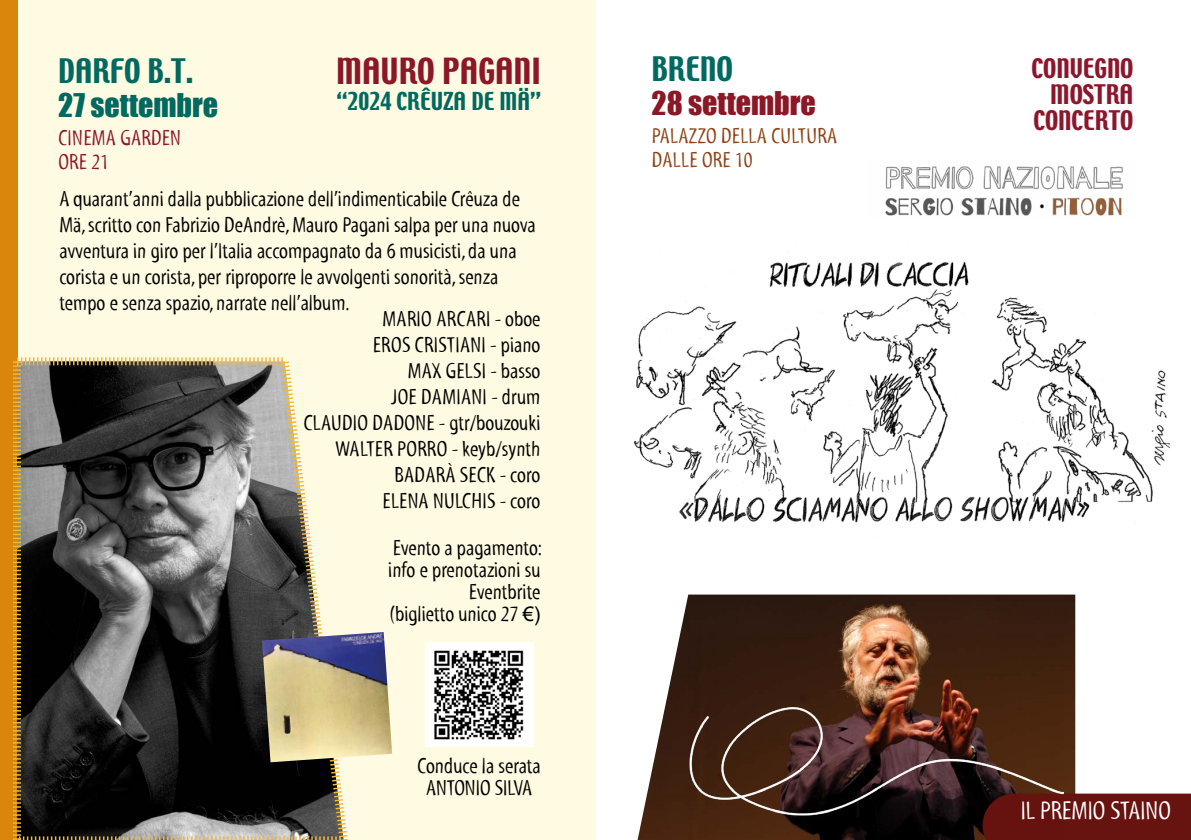
<style>
.page{position:relative;width:1191px;height:840px;background:#fff}
.page>*{position:absolute;margin:0;border:0;box-sizing:border-box;transform-origin:0 0}
.t1{font:32px "Techno";color:#8c1727}
.t2{font:30px "Impact";color:#016960}
.t3{font:30px "Impact";color:#8c1726}
.t4{font:30px "Techno";color:#016960}
.t5{font:30px "Techno";color:#006960}
.t6{font:26px "Myriad Tilt";color:#fff}
.t7{font:24px/26px "Techno";color:#8c172c;text-align:right}
.t8{font:22px/26px "Myriad Tilt";color:#000;text-align:right}
.t9{font:22px/24px "Myriad Tilt";letter-spacing:.015em;color:#8f4114}
.t10{font:22px/24px "Myriad Tilt";letter-spacing:.015em;color:#8c1727}
.t11{font:22px "Techno";color:#016960}
.s1{font-family:"Arial";font-size:20px}
</style>
<div class="page">
<img style="left:637px;top:594px;width:438px;height:245px">
<div style="left:0;top:0;width:595px;height:839px;background:#fffbe3"></div>
<div style="left:0;top:0;width:17px;height:839px;background:#da850b"></div>
<svg style="left:13px;top:355px;width:335px;height:484px;background:#57554e"></svg>
<img style="left:262px;top:631px;width:130px;height:130px">
<img style="left:425px;top:642px;width:108px;height:104px">
<div style="left:1063px;top:793px;width:128px;height:46px;background:#671411"></div>
<img style="left:634px;top:251px;width:535px;height:272px">
<img style="left:688px;top:633px;width:375px;height:206px">
<img style="left:885px;top:166px;width:238px;height:50px">
<h1 class="t1" style="left:336px;top:49px;width:207px">MAURO PAGANI</h1>
<p class="t11" style="left:336px;top:86px;width:206px">“2024 CRÊUZA DE MÄ”</p>
<h2 class="t4" style="left:58px;top:50px;width:137px">DARFO B.T.</h2>
<h2 class="t2" style="left:58px;top:81px;width:161px">27 settembre</h2>
<p class="t10" style="left:58px;top:126px;width:124px">CINEMA GARDEN<br>ORE 21</p>
<p class="t8" style="left:59px;top:185px;width:478px;text-align:left">A quarant’anni dalla pubblicazione dell’indimenticabile Crêuza de Mä, scritto con Fabrizio DeAndrè, Mauro Pagani salpa per una nuova avventura in giro per l’Italia accompagnato da 6 musicisti, da una corista e un corista, per riproporre le avvolgenti sonorità, senza tempo e senza spazio, narrate nell’album.</p>
<p class="t8" style="left:304px;top:306px;width:238px">MARIO ARCARI - oboe<br>EROS CRISTIANI - piano<br>MAX GELSI - basso<br>JOE DAMIANI - drum<br>CLAUDIO DADONE - gtr/bouzouki<br>WALTER PORRO - keyb/synth<br>BADARÀ SECK - coro<br>ELENA NULCHIS - coro</p>
<p class="t8" style="left:388px;top:536px;width:155px;line-height:22px">Evento a pagamento: info e prenotazioni su<br>Eventbrite<br>(biglietto unico 27 <span class="s1">€)</span></p>
<p class="t8" style="left:417px;top:754px;width:125px;line-height:22px;text-align:center">Conduce la serata<br>ANTONIO SILVA</p>
<h2 class="t5" style="left:651px;top:49px;width:83px">BRENO</h2>
<h2 class="t3" style="left:651px;top:80px;width:166px">28 settembre</h2>
<p class="t9" style="left:652px;top:124px;width:187px">PALAZZO DELLA CULTURA<br>DALLE ORE 10</p>
<p class="t7" style="left:1031px;top:56px;width:103px">CONVEGNO<br>MOSTRA<br>CONCERTO</p>
<p class="t6" style="left:1020px;top:796px;width:151px">IL PREMIO STAINO</p>
<p class="t6" style="left:1000px;top:807px;width:151px">IL PREMIO STAINO</p>
</div>
